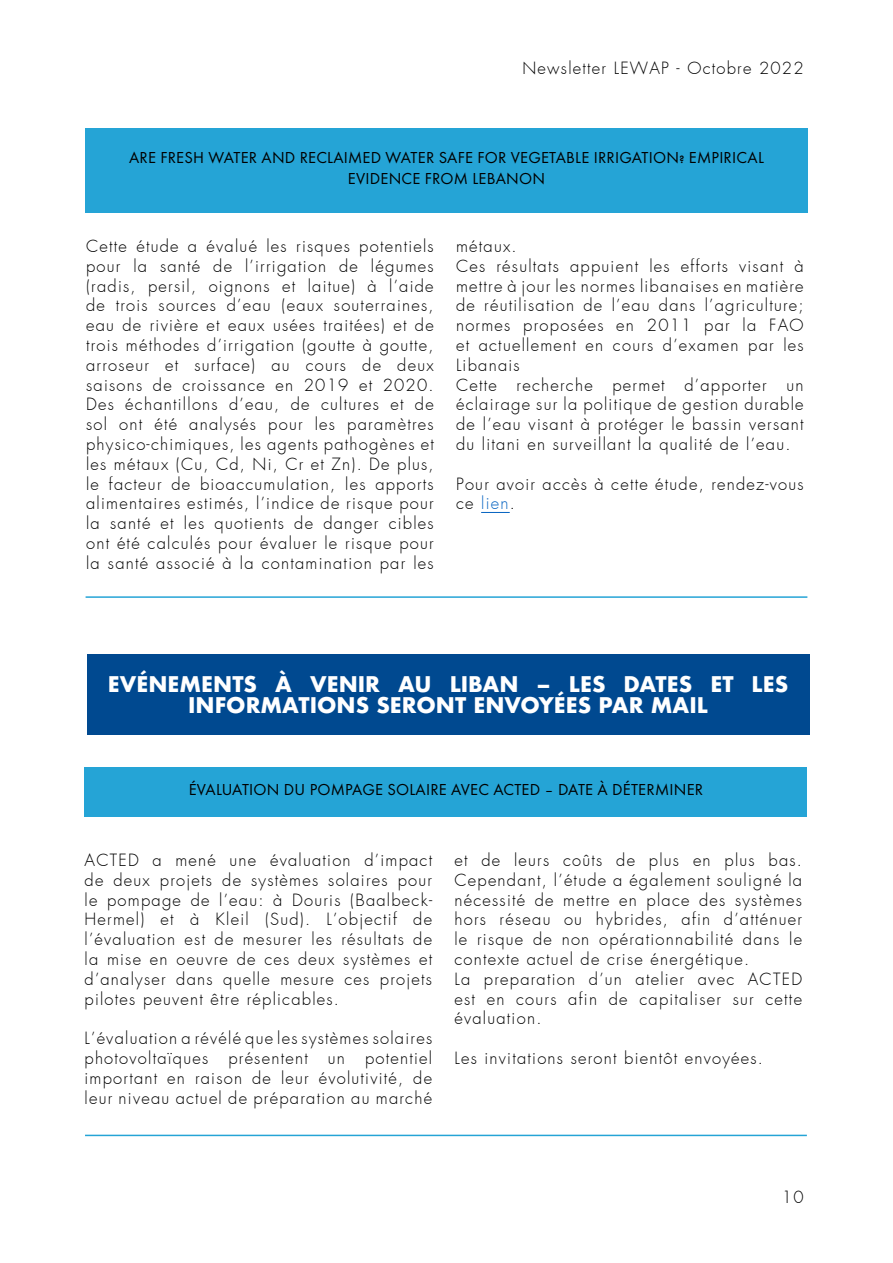
<style>
.page{position:relative;width:893px;height:1263px;background:#fff}
.page>*{position:absolute;margin:0;border:0;box-sizing:border-box;transform-origin:0 0}
.t1{font:700 21px/21px "Futura";color:#fff;text-align:center}
.t2{font:300 16.5px/19.8px "Futura";letter-spacing:.075em;color:#000;text-align:justify}
.t3{font:16.5px/21px "Futura SCTOT";letter-spacing:.015em;color:#000;text-align:center}
.s1{color:#0563c1}
</style>
<div class="page">
<div style="left:85px;top:128px;width:723px;height:84px;background:#25a4d6"></div>
<svg style="left:481px;top:512px;width:29px;height:1px"></svg>
<div style="left:87px;top:654px;width:722px;height:81px;background:#004990"></div>
<div style="left:85px;top:767px;width:722px;height:50px;background:#25a4d6"></div>
<hr style="left:86px;top:596px;width:721px;height:2px;background:#25a4d6">
<hr style="left:85px;top:1135px;width:722px;height:1px;background:#25a4d6">
<p class="t2" style="left:522px;top:58px;width:283px">Newsletter LEWAP - Octobre 2022</p>
<p class="t3" style="left:129px;top:147px;width:636px">ARE FRESH WATER AND RECLAIMED WATER SAFE FOR VEGETABLE IRRIGATION? EMPIRICAL<br>EVIDENCE FROM LEBANON</p>
<p class="t2" style="left:86px;top:236px;width:349px">Cette étude a évalué les risques potentiels pour la santé de l’irrigation de légumes (radis, persil, oignons et laitue) à l’aide de trois sources d’eau (eaux souterraines, eau de rivière et eaux usées traitées) et de trois méthodes d’irrigation (goutte à goutte, arroseur et surface) au cours de deux saisons de croissance en 2019 et 2020.<br>Des échantillons d’eau, de cultures et de sol ont été analysés pour les paramètres physico-chimiques, les agents pathogènes et les métaux (Cu, Cd, Ni, Cr et Zn). De plus, le facteur de bioaccumulation, les apports alimentaires estimés, l’indice de risque pour la santé et les quotients de danger cibles ont été calculés pour évaluer le risque pour la santé associé à la contamination par les</p>
<p class="t2" style="left:456px;top:236px;width:349px;text-align:left">métaux.<br>Ces résultats appuient les efforts visant à mettre à jour les normes libanaises en matière de réutilisation de l’eau dans l’agriculture; normes proposées en 2011 par la FAO et actuellement en cours d’examen par les Libanais<br>Cette recherche permet d’apporter un éclairage sur la politique de gestion durable de l’eau visant à protéger le bassin versant du litani en surveillant la qualité de l’eau.</p>
<p class="t2" style="left:456px;top:474px;width:349px">Pour avoir accès à cette étude, rendez-vous ce <span class="s1">lien</span>.</p>
<p class="t1" style="left:108px;top:674px;width:682px">EVÉNEMENTS À VENIR AU LIBAN – LES DATES ET LES<br>INFORMATIONS SERONT ENVOYÉES PAR MAIL</p>
<p class="t3" style="left:189px;top:780px;width:516px">ÉVALUATION DU POMPAGE SOLAIRE AVEC ACTED – DATE À DÉTERMINER</p>
<p class="t2" style="left:85px;top:850px;width:349px">ACTED a mené une évaluation d’impact de deux projets de systèmes solaires pour le pompage de l’eau: à Douris (Baalbeck-Hermel) et à Kleil (Sud). L’objectif de l’évaluation est de mesurer les résultats de la mise en oeuvre de ces deux systèmes et d’analyser dans quelle mesure ces projets pilotes peuvent être réplicables.</p>
<p class="t2" style="left:85px;top:1028px;width:349px">L’évaluation a révélé que les systèmes solaires photovoltaïques présentent un potentiel important en raison de leur évolutivité, de leur niveau actuel de préparation au marché</p>
<p class="t2" style="left:454px;top:850px;width:349px;text-align:left">et de leurs coûts de plus en plus bas.<br>Cependant, l’étude a également souligné la nécessité de mettre en place des systèmes hors réseau ou hybrides, afin d’atténuer le risque de non opérationnabilité dans le contexte actuel de crise énergétique.<br>La preparation d’un atelier avec ACTED est en cours afin de capitaliser sur cette évaluation.</p>
<p class="t2" style="left:454px;top:1048px;width:310px">Les invitations seront bientôt envoyées.</p>
<p class="t2" style="left:782px;top:1187px;width:23px">10</p>
</div>
